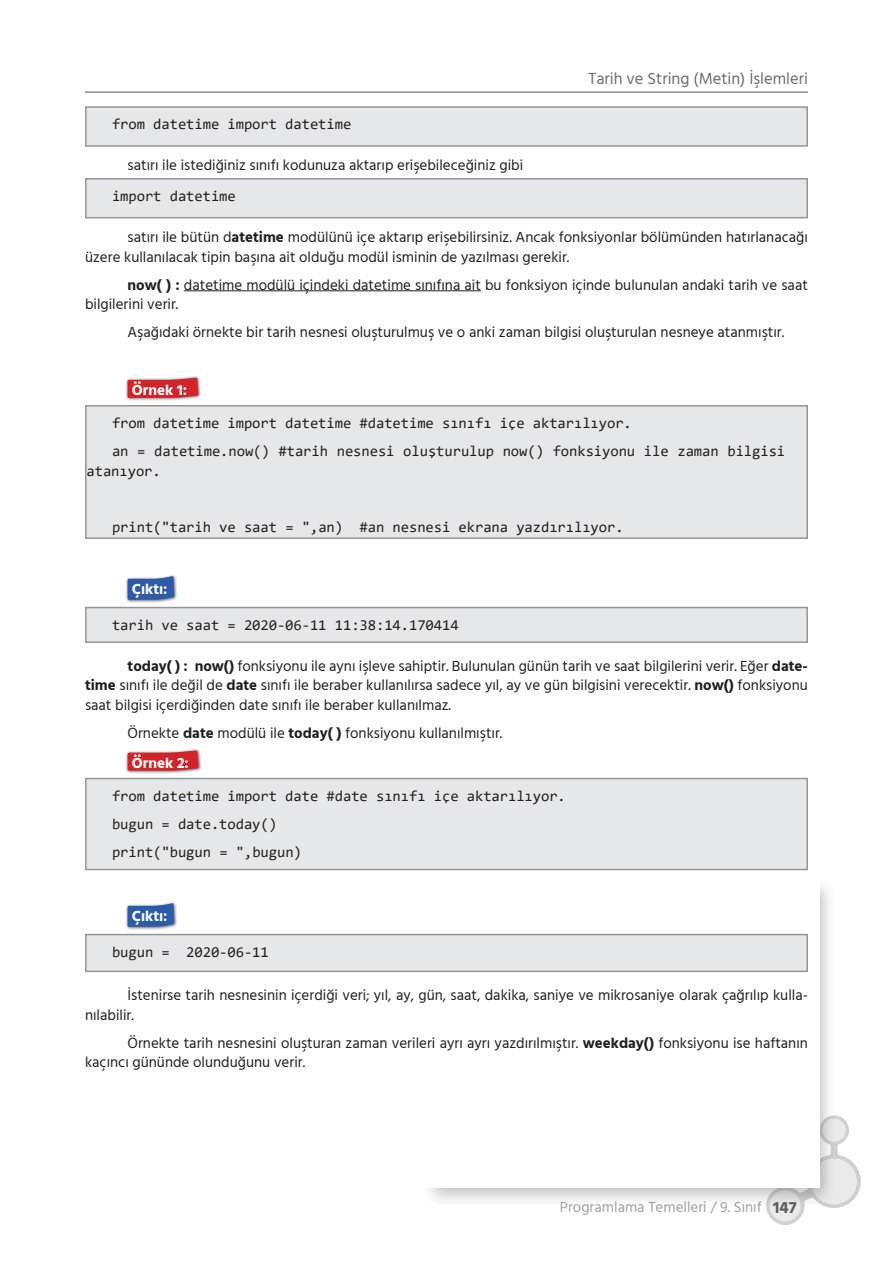
<style>
.page{position:relative;width:893px;height:1263px;background:#fff}
.page>*{position:absolute;margin:0;border:0;box-sizing:border-box;transform-origin:0 0}
.t1{font:16.5px "Hind";color:#6c6d70}
.t2{font:15px/19.5px "Hind";color:#231f20}
.t3{font:15px/28px "Consolas";color:#231f20}
.t4{font:15px "Hind";color:#a0a2a5}
.t5{font:700 15px "Hind";color:#fff}
.s1{font-weight:700}
.s2{font-weight:700;color:#fff}
.s3{font-weight:700;font-size:16.5px;color:#5c5c5f}
</style>
<div class="page">
<hr style="left:85px;top:91px;width:723px;height:2px;background:#8a8c8f">
<svg style="left:766px;top:1116px;width:95px;height:109px"></svg>
<div style="left:823px;top:1118px;width:23px;height:24px;background:#eaeaeb;border-radius:50%"></div>
<div style="left:770px;top:1190px;width:31px;height:31px;background:#eaeaeb;border-radius:50%"></div>
<div style="left:811px;top:1158px;width:46px;height:46px;background:#eaeaeb;border-radius:50%"></div>
<div style="left:421px;top:876px;width:416px;height:333px;background:#231f20;opacity:.27"></div>
<div style="left:201px;top:504px;width:618px;height:683px;background:#fff"></div>
<hr style="left:184px;top:290px;width:297px;height:1px;background:#231f20">
<div style="left:86px;top:107px;width:721px;height:39px;background:#e6e7e9"></div>
<div style="left:85px;top:106px;width:723px;height:41px;border:2px solid #939598"></div>
<div style="left:86px;top:179px;width:721px;height:39px;background:#e6e7e9"></div>
<div style="left:85px;top:178px;width:723px;height:40px;border:2px solid #939598"></div>
<div style="left:125px;top:375px;width:77px;height:27px;background:#231f20;opacity:.75"></div>
<svg style="left:128px;top:378px;width:70px;height:20px"></svg>
<div style="left:86px;top:406px;width:721px;height:132px;background:#e6e7e9"></div>
<div style="left:85px;top:405px;width:723px;height:134px;border:2px solid #939598"></div>
<div style="left:125px;top:574px;width:53px;height:29px;background:#231f20;opacity:.75"></div>
<svg style="left:128px;top:576px;width:46px;height:24px"></svg>
<div style="left:86px;top:607px;width:721px;height:35px;background:#e6e7e9"></div>
<div style="left:85px;top:607px;width:723px;height:36px;border:2px solid #939598"></div>
<div style="left:125px;top:748px;width:77px;height:26px;background:#231f20;opacity:.75"></div>
<svg style="left:128px;top:750px;width:70px;height:21px"></svg>
<div style="left:86px;top:778px;width:721px;height:91px;background:#e6e7e9"></div>
<div style="left:85px;top:778px;width:723px;height:92px;border:2px solid #939598"></div>
<div style="left:125px;top:901px;width:53px;height:29px;background:#231f20;opacity:.75"></div>
<svg style="left:128px;top:903px;width:46px;height:24px"></svg>
<div style="left:86px;top:934px;width:721px;height:37px;background:#e6e7e9"></div>
<div style="left:85px;top:934px;width:723px;height:38px;border:2px solid #939598"></div>
<p class="t1" style="left:588px;top:67px;width:221px">Tarih ve String (Metin) İşlemleri</p>
<p class="t3" style="left:112px;top:110px;width:241px">from datetime import datetime</p>
<p class="t2" style="left:128px;top:157px;width:397px">satırı ile istediğiniz sınıfı kodunuza aktarıp erişebileceğiniz gibi</p>
<p class="t3" style="left:112px;top:182px;width:126px">import datetime</p>
<p class="t2" style="left:85px;top:228px;width:724px;text-indent:43px">satırı ile bütün d<span class="s1">atetime</span> modülünü içe aktarıp erişebilirsiniz. Ancak fonksiyonlar bölümünden hatırlanacağı üzere kullanılacak tipin başına ait olduğu modül isminin de yazılması gerekir.</p>
<p class="t2" style="left:85px;top:276px;width:724px;text-indent:43px"><span class="s1">now( ) :</span> datetime modülü içindeki datetime sınıfına ait bu fonksiyon içinde bulunulan andaki tarih ve saat bilgilerini verir.</p>
<p class="t2" style="left:128px;top:323px;width:658px">Aşağıdaki örnekte bir tarih nesnesi oluşturulmuş ve o anki zaman bilgisi oluşturulan nesneye atanmıştır.</p>
<p class="t5" style="left:132px;top:381px;width:57px">Örnek 1:</p>
<p class="t3" style="left:112px;top:409px;width:675px">from datetime import datetime #datetime sınıfı içe aktarılıyor.<br>an = datetime.now() #tarih nesnesi oluşturulup now() fonksiyonu ile zaman bilgisi</p>
<p class="t3" style="left:87px;top:456px;width:76px">atanıyor.</p>
<p class="t3" style="left:112px;top:512px;width:513px">print("tarih ve saat = ",an) #an nesnesi ekrana yazdırılıyor.</p>
<p class="t5" style="left:132px;top:580px;width:37px">Çıktı:</p>
<p class="t3" style="left:112px;top:611px;width:348px">tarih ve saat = 2020-06-11 11:38:14.170414</p>
<p class="t2" style="left:85px;top:657px;width:724px;text-align:justify;text-indent:43px"><span class="s1">today( ) : now()</span> fonksiyonu ile aynı işleve sahiptir. Bulunulan günün tarih ve saat bilgilerini verir. Eğer <span class="s1">date&shy;time</span> sınıfı ile değil de <span class="s1">date</span> sınıfı ile beraber kullanılırsa sadece yıl, ay ve gün bilgisini verecektir. <span class="s1">now()</span> fonksiyonu saat bilgisi içerdiğinden date sınıfı ile beraber kullanılmaz.</p>
<p class="t2" style="left:128px;top:719px;width:376px;line-height:29.8px">Örnekte <span class="s1">date</span> modülü ile <span class="s1">today( )</span> fonksiyonu kullanılmıştır.<br><span class="s2">Örnek 2:</span></p>
<p class="t3" style="left:112px;top:781px;width:456px">from datetime import date #date sınıfı içe aktarılıyor. bugun = date.today()<br>print("bugun = ",bugun)</p>
<p class="t5" style="left:132px;top:907px;width:37px">Çıktı:</p>
<p class="t3" style="left:112px;top:938px;width:159px">bugun = 2020-06-11</p>
<p class="t2" style="left:85px;top:986px;width:724px;text-indent:43px">İstenirse tarih nesnesinin içerdiği veri; yıl, ay, gün, saat, dakika, saniye ve mikrosaniye olarak çağrılıp kulla&shy;nılabilir.</p>
<p class="t2" style="left:85px;top:1034px;width:724px;text-indent:43px">Örnekte tarih nesnesini oluşturan zaman verileri ayrı ayrı yazdırılmıştır. <span class="s1">weekday()</span> fonksiyonu ise haftanın kaçıncı gününde olunduğunu verir.</p>
<p class="t4" style="left:560px;top:1197px;width:238px">Programlama Temelleri / 9. Sınıf <span class="s3">147</span></p>
</div>
